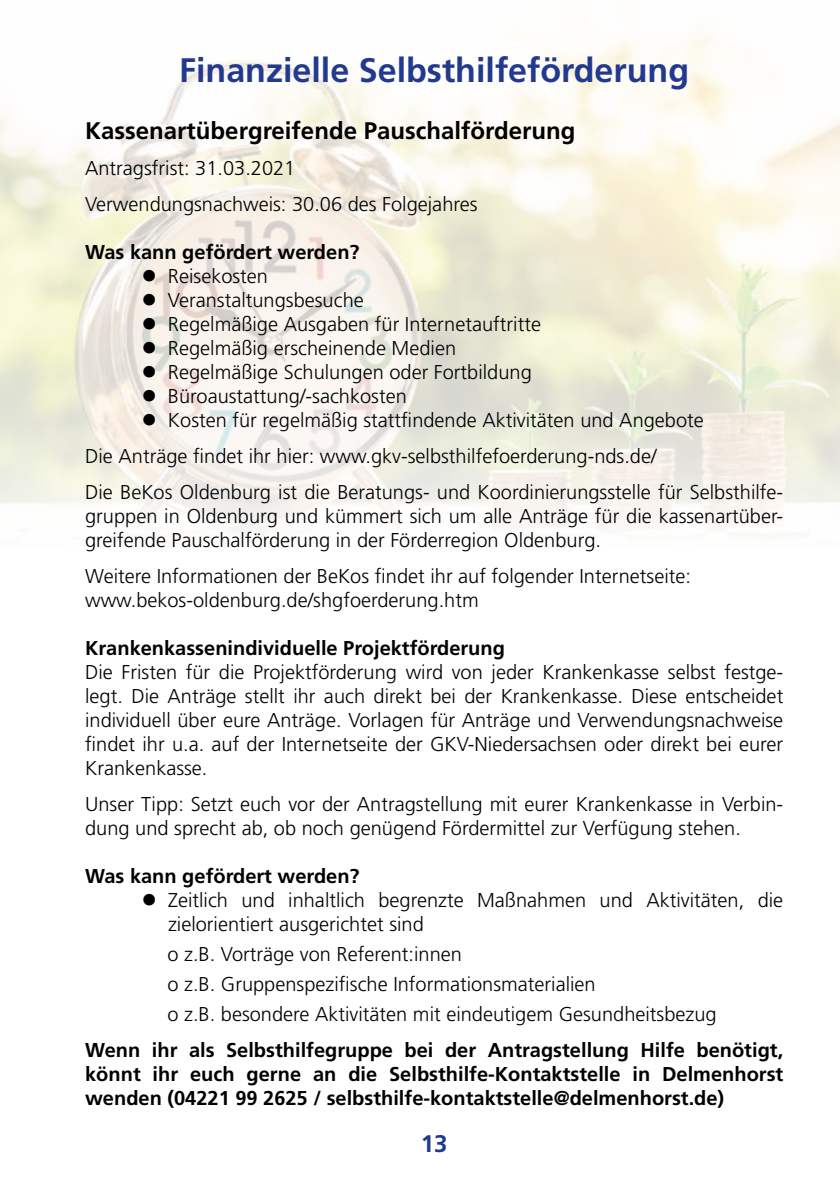
<style>
.page{position:relative;width:840px;height:1191px;background:#fff}
.page>*{position:absolute;margin:0;border:0;box-sizing:border-box;transform-origin:0 0}
.t1{font:700 34px "Frutiger LT Std";color:#213a8f}
.t2{font:700 24px "Frutiger LT Std";color:#000}
.t3{font:700 24px "Frutiger LT Std";color:#213a8f}
.t4{font:300 20px/24px "Frutiger LT Std";color:#000}
.t5{font:700 20px/24px "Frutiger LT Std";color:#000;text-align:justify}
</style>
<div class="page">
<img style="left:0;top:34px;width:839px;height:497px">
<h1 class="t1" style="left:179px;top:50px;width:511px">Finanzielle Selbsthilfeförderung</h1>
<p class="t2" style="left:85px;top:116px;width:491px">Kassenartübergreifende Pauschalförderung</p>
<p class="t4" style="left:85px;top:150px;width:393px;line-height:36px">Antragsfrist: 31.03.2021<br>Verwendungsnachweis: 30.06 des Folgejahres</p>
<p class="t5" style="left:85px;top:240px;width:276px">Was kann gefördert werden?</p>
<p class="t4" style="left:142px;top:264px;width:128px">● Reisekosten</p>
<p class="t4" style="left:142px;top:288px;width:223px">● Veranstaltungsbesuche</p>
<p class="t4" style="left:142px;top:312px;width:400px">● Regelmäßige Ausgaben für Internetauftritte</p>
<p class="t4" style="left:142px;top:336px;width:315px">● Regelmäßig erscheinende Medien</p>
<p class="t4" style="left:142px;top:360px;width:391px">● Regelmäßige Schulungen oder Fortbildung</p>
<p class="t4" style="left:142px;top:384px;width:266px">● Büroaustattung/-sachkosten</p>
<p class="t4" style="left:85px;top:402px;width:699px;line-height:36px;text-indent:57px">● Kosten für regelmäßig stattfindende Aktivitäten und Angebote<br>Die Anträge findet ihr hier: www.gkv-selbsthilfefoerderung-nds.de/<br>Die BeKos Oldenburg ist die Beratungs- und Koordinierungsstelle für Selbsthilfe-</p>
<p class="t4" style="left:85px;top:504px;width:699px">gruppen in Oldenburg und kümmert sich um alle Anträge für die kassenartüber&shy;greifende Pauschalförderung in der Förderregion Oldenburg.</p>
<p class="t4" style="left:85px;top:564px;width:607px">Weitere Informationen der BeKos findet ihr auf folgender Internetseite: www.bekos-oldenburg.de/shgfoerderung.htm</p>
<p class="t5" style="left:85px;top:636px;width:421px">Krankenkassenindividuelle Projektförderung</p>
<p class="t4" style="left:85px;top:660px;width:699px;text-align:justify">Die Fristen für die Projektförderung wird von jeder Krankenkasse selbst festge&shy;legt. Die Anträge stellt ihr auch direkt bei der Krankenkasse. Diese entscheidet individuell über eure Anträge. Vorlagen für Anträge und Verwendungsnachweise findet ihr u.a. auf der Internetseite der GKV-Niedersachsen oder direkt bei eurer Krankenkasse.</p>
<p class="t4" style="left:85px;top:792px;width:699px">Unser Tipp: Setzt euch vor der Antragstellung mit eurer Krankenkasse in Verbin&shy;dung und sprecht ab, ob noch genügend Fördermittel zur Verfügung stehen.</p>
<p class="t5" style="left:85px;top:864px;width:276px">Was kann gefördert werden?</p>
<p class="t4" style="left:168px;top:888px;width:616px;text-indent:-26px">● Zeitlich und inhaltlich begrenzte Maßnahmen und Aktivitäten, die zielorientiert ausgerichtet sind</p>
<p class="t4" style="left:167px;top:939px;width:550px;line-height:30px">o z.B. Vorträge von Referent:innen<br>o z.B. Gruppenspezifische Informationsmaterialien<br>o z.B. besondere Aktivitäten mit eindeutigem Gesundheitsbezug</p>
<p class="t5" style="left:85px;top:1038px;width:699px">Wenn ihr als Selbsthilfegruppe bei der Antragstellung Hilfe benötigt, könnt ihr euch gerne an die Selbsthilfe-Kontaktstelle in Delmenhorst wenden (04221 99 2625 / selbsthilfe-kontaktstelle@delmenhorst.de)</p>
<p class="t3" style="left:420px;top:1129px;width:28px">13</p>
</div>
